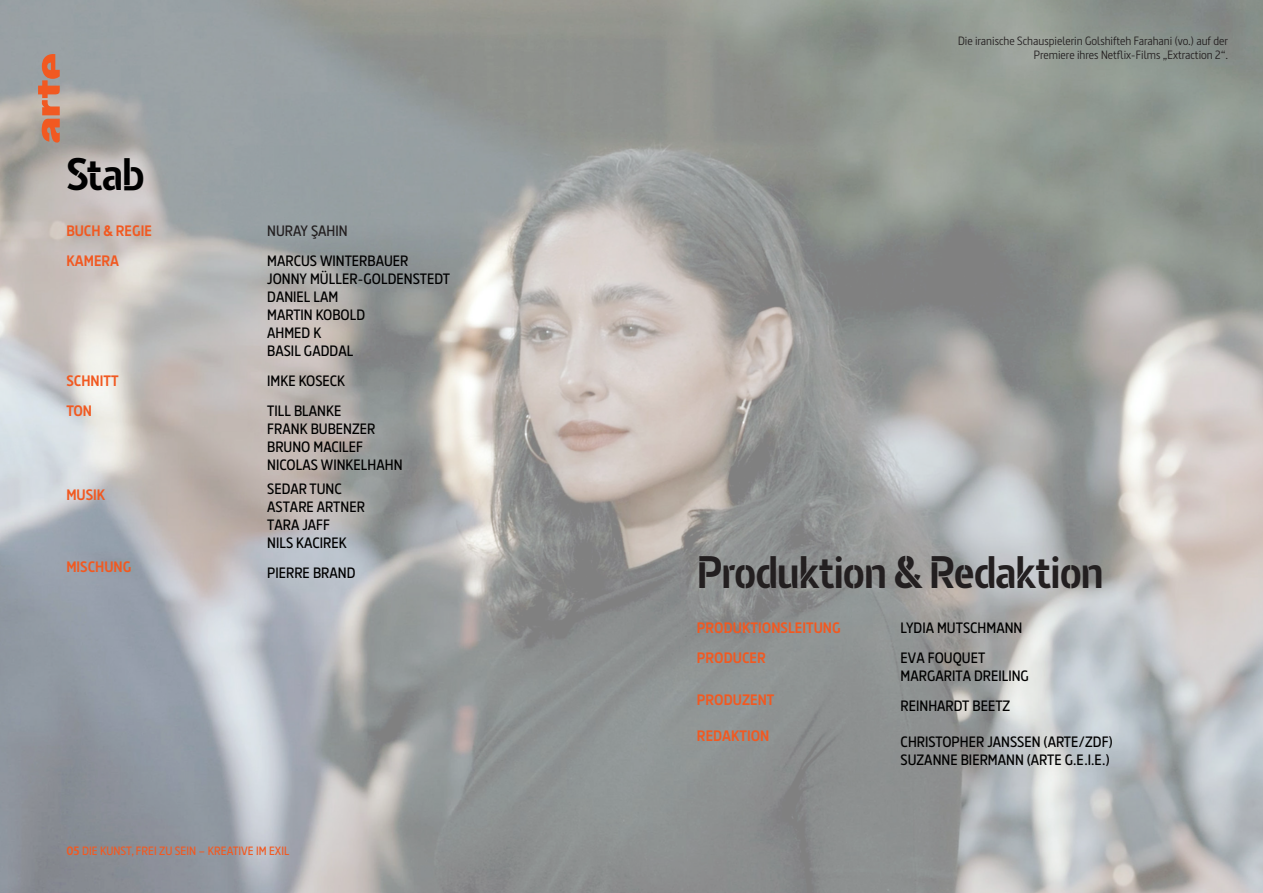
<style>
.page{position:relative;width:1263px;height:893px;background:#fff}
.page>*{position:absolute;margin:0;border:0;box-sizing:border-box;transform-origin:0 0}
.t1{font:700 45px "Barna Stencil";letter-spacing:-.025em;color:#231f20}
.t2{font:700 45px "Barna Stencil";color:#000}
.t3{font:600 15px "Barna";color:#000}
.t4{font:700 15px "Barna";color:#f15921}
.t5{font:600 15px "Barna";color:#231f20}
.t6{font:12px/14.4px "Barna";color:#231f20;text-align:right}
.t7{font:600 12px "Barna";color:#f15921}
.s1{font-weight:700}
</style>
<div class="page">
<img style="left:0;top:0;width:1263px;height:893px">
<svg style="left:38px;top:52px;width:22px;height:91px;background:#cd7e60"></svg>
<p class="t2" style="left:66px;top:148px;width:80px">Stab</p>
<p class="t4" style="left:66px;top:222px;width:87px">BUCH &amp; REGIE</p>
<p class="t4" style="left:66px;top:252px;width:54px">KAMERA</p>
<p class="t4" style="left:66px;top:372px;width:54px">SCHNITT</p>
<p class="t4" style="left:66px;top:402px;width:27px">TON</p>
<p class="t4" style="left:66px;top:486px;width:41px">MUSIK</p>
<p class="t4" style="left:66px;top:558px;width:67px">MISCHUNG</p>
<p class="t5" style="left:267px;top:222px;width:82px">NURAY ŞAHIN</p>
<p class="t3" style="left:267px;top:252px;width:143px">MARCUS WINTERBAUER</p>
<p class="t3" style="left:267px;top:270px;width:184px">JONNY MÜLLER-GOLDENSTEDT</p>
<p class="t3" style="left:267px;top:288px;width:73px">DANIEL LAM</p>
<p class="t3" style="left:267px;top:306px;width:100px">MARTIN KOBOLD</p>
<p class="t3" style="left:267px;top:324px;width:56px">AHMED K</p>
<p class="t3" style="left:267px;top:342px;width:88px">BASIL GADDAL</p>
<p class="t3" style="left:267px;top:372px;width:80px">IMKE KOSECK</p>
<p class="t3" style="left:267px;top:402px;width:76px">TILL BLANKE</p>
<p class="t3" style="left:267px;top:420px;width:110px">FRANK BUBENZER</p>
<p class="t3" style="left:267px;top:438px;width:98px">BRUNO MACILEF</p>
<p class="t3" style="left:267px;top:456px;width:137px">NICOLAS WINKELHAHN</p>
<p class="t3" style="left:267px;top:480px;width:76px">SEDAR TUNC</p>
<p class="t3" style="left:267px;top:498px;width:99px">ASTARE ARTNER</p>
<p class="t3" style="left:267px;top:516px;width:65px">TARA JAFF</p>
<p class="t3" style="left:267px;top:534px;width:81px">NILS KACIREK</p>
<p class="t3" style="left:267px;top:564px;width:90px">PIERRE BRAND</p>
<p class="t7" style="left:66px;top:844px;width:225px"><span class="s1">05</span> DIE KUNST, FREI ZU SEIN – KREATIVE IM EXIL</p>
<p class="t6" style="left:958px;top:33px;width:272px">Die iranische Schauspielerin Golshifteh Farahani (vo.) auf der<br>Premiere ihres Netflix-Films „Extraction 2“.</p>
<p class="t1" style="left:697px;top:545px;width:408px">Produktion &amp; Redaktion</p>
<p class="t4" style="left:697px;top:619px;width:145px">PRODUKTIONSLEITUNG</p>
<p class="t4" style="left:697px;top:649px;width:70px">PRODUCER</p>
<p class="t4" style="left:697px;top:691px;width:79px">PRODUZENT</p>
<p class="t4" style="left:697px;top:727px;width:74px">REDAKTION</p>
<p class="t3" style="left:900px;top:619px;width:123px">LYDIA MUTSCHMANN</p>
<p class="t3" style="left:900px;top:649px;width:86px">EVA FOUQUET</p>
<p class="t3" style="left:900px;top:667px;width:130px">MARGARITA DREILING</p>
<p class="t3" style="left:900px;top:697px;width:111px">REINHARDT BEETZ</p>
<p class="t3" style="left:900px;top:733px;width:214px">CHRISTOPHER JANSSEN (ARTE/ZDF)</p>
<p class="t3" style="left:900px;top:751px;width:211px">SUZANNE BIERMANN (ARTE G.E.I.E.)</p>
</div>
